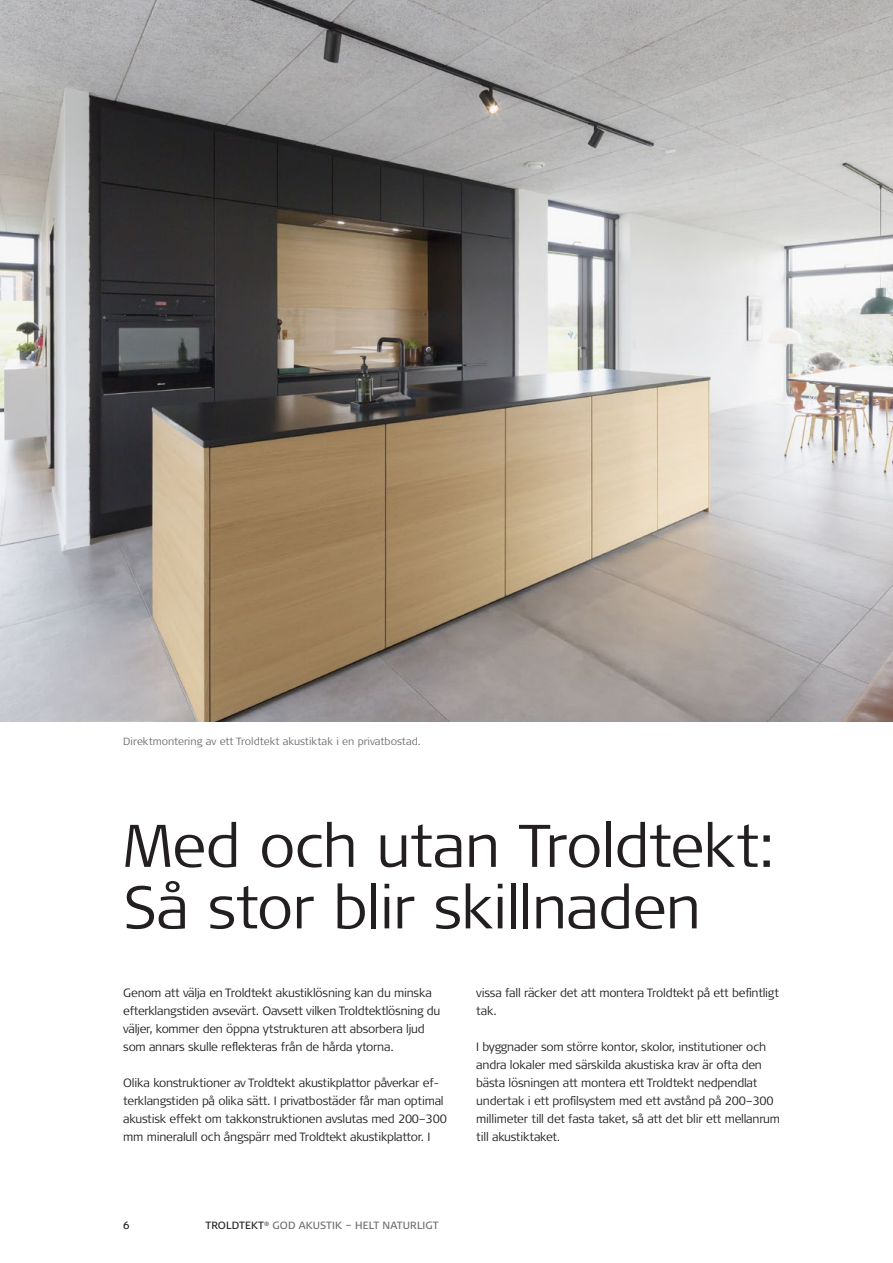
<style>
.page{position:relative;width:893px;height:1263px;background:#fff}
.page>*{position:absolute;margin:0;border:0;box-sizing:border-box;transform-origin:0 0}
.t1{font:300 60px/61.5px "Signa Pro";letter-spacing:-.015em;color:#231f20}
.Body_text__8_12{font:300 12px/18px "Signa Pro";letter-spacing:-.02em;color:#231f20}
.Body_text__8_12-2{font:300 10.5px "Signa Pro";color:#6c6d70}
.t2{font:10.5px "Signa Pro";letter-spacing:.01em;color:#6c6d70}
.t3{font:10.5px "Signa Pro";color:#231f20}
.s1{color:#231f20}
</style>
<div class="page">
<img style="left:0;top:0;width:893px;height:721px">
<p class="Body_text__8_12-2" style="left:123px;top:734px;width:299px">Direktmontering av ett Troldtekt akustiktak i en privatbostad.</p>
<p class="t1" style="left:123px;top:812px;width:653px">Med och utan Troldtekt:<br>Så stor blir skillnaden</p>
<p class="Body_text__8_12" style="left:123px;top:983px;width:319px">Genom att välja en Troldtekt akustiklösning kan du minska efterklangstiden avsevärt. Oavsett vilken Troldtektlösning du väljer, kommer den öppna ytstrukturen att absorbera ljud som annars skulle reflekteras från de hårda ytorna.</p>
<p class="Body_text__8_12" style="left:123px;top:1073px;width:325px">Olika konstruktioner av Troldtekt akustikplattor påverkar ef&shy;terklangstiden på olika sätt. I privatbostäder får man optimal akustisk effekt om takkonstruktionen avslutas med 200–300 mm mineralull och ångspärr med Troldtekt akustikplattor. I</p>
<p class="Body_text__8_12" style="left:476px;top:983px;width:304px">vissa fall räcker det att montera Troldtekt på ett befintligt tak.</p>
<p class="Body_text__8_12" style="left:476px;top:1037px;width:305px">I byggnader som större kontor, skolor, institutioner och andra lokaler med särskilda akustiska krav är ofta den bästa lösningen att montera ett Troldtekt nedpendlat undertak i ett profilsystem med ett avstånd på 200–300 millimeter till det fasta taket, så att det blir ett mellanrum till akustiktaket.</p>
<p class="t3" style="left:123px;top:1218px;width:8px">6</p>
<p class="t2" style="left:205px;top:1218px;width:235px"><span class="s1">TROLDTEKT</span><sup>®</sup> GOD AKUSTIK – HELT NATURLIGT</p>
</div>
